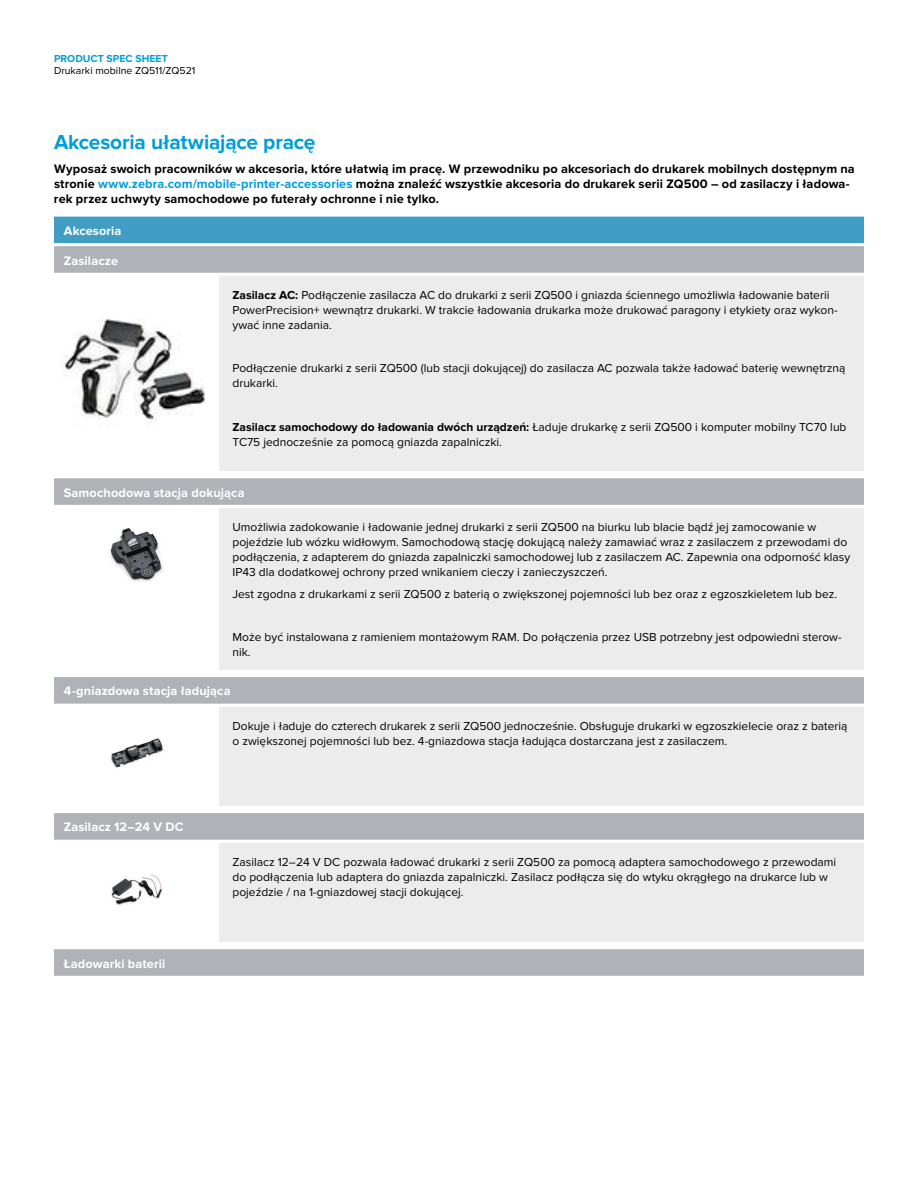
<style>
.page{position:relative;width:918px;height:1188px;background:#fff}
.page>*{position:absolute;margin:0;border:0;box-sizing:border-box;transform-origin:0 0}
.t1{font:700 21px "Proxima Nova";letter-spacing:-.01em;color:#009edb}
.t2{font:700 12.75px/15px "Proxima Nova";letter-spacing:.01em;color:#000}
.t3{font:700 12.75px "Proxima Nova";letter-spacing:.01em;color:#fff}
.t4{font:12px/15px "Proxima Nova";color:#000}
.t5{font:10.5px "Proxima Nova";color:#000}
.t6{font:700 10.5px "Proxima Nova";color:#009edb}
.s1{color:#009edb}
.s2{font-weight:700}
</style>
<div class="page">
<div style="left:54px;top:215px;width:810px;height:30px;background:#409dc4"></div>
<div style="left:54px;top:245px;width:810px;height:29px;background:#afb2b6"></div>
<hr style="left:54px;top:214px;width:810px;height:3px;background:#fff">
<hr style="left:54px;top:243px;width:810px;height:3px;background:#fff">
<hr style="left:54px;top:273px;width:810px;height:3px;background:#fff">
<div style="left:219px;top:276px;width:645px;height:195px;background:#ececed"></div>
<img style="left:63px;top:319px;width:142px;height:103px">
<div style="left:54px;top:477px;width:810px;height:29px;background:#afb2b6"></div>
<hr style="left:54px;top:475px;width:810px;height:3px;background:#fff">
<hr style="left:54px;top:505px;width:810px;height:3px;background:#fff">
<div style="left:219px;top:508px;width:645px;height:162px;background:#ececed"></div>
<img style="left:110px;top:528px;width:53px;height:53px">
<div style="left:54px;top:676px;width:810px;height:29px;background:#afb2b6"></div>
<hr style="left:54px;top:674px;width:810px;height:3px;background:#fff">
<hr style="left:54px;top:704px;width:810px;height:3px;background:#fff">
<div style="left:219px;top:707px;width:645px;height:99px;background:#ececed"></div>
<img style="left:111px;top:738px;width:53px;height:30px">
<div style="left:54px;top:812px;width:810px;height:29px;background:#afb2b6"></div>
<hr style="left:54px;top:810px;width:810px;height:3px;background:#fff">
<hr style="left:54px;top:840px;width:810px;height:3px;background:#fff">
<div style="left:219px;top:843px;width:645px;height:99px;background:#ececed"></div>
<img style="left:111px;top:874px;width:51px;height:31px">
<div style="left:54px;top:948px;width:810px;height:29px;background:#afb2b6"></div>
<hr style="left:54px;top:946px;width:810px;height:3px;background:#fff">
<hr style="left:54px;top:976px;width:810px;height:3px;background:#fff">
<p class="t6" style="left:54px;top:52px;width:115px">PRODUCT SPEC SHEET</p>
<p class="t5" style="left:54px;top:64px;width:143px">Drukarki mobilne ZQ511/ZQ521</p>
<h1 class="t1" style="left:54px;top:130px;width:263px">Akcesoria ułatwiające pracę</h1>
<p class="t2" style="left:54px;top:162px;width:802px">Wyposaż swoich pracowników w akcesoria, które ułatwią im pracę. W przewodniku po akcesoriach do drukarek mobilnych dostępnym na stronie <span class="s1">www.zebra.com/mobile-printer-accessories</span> można znaleźć wszystkie akcesoria do drukarek serii ZQ500 – od zasilaczy i ładowa&shy;rek przez uchwyty samochodowe po futerały ochronne i nie tylko.</p>
<p class="t3" style="left:64px;top:223px;width:59px">Akcesoria</p>
<p class="t3" style="left:64px;top:253px;width:56px">Zasilacze</p>
<p class="t4" style="left:232px;top:287px;width:607px"><span class="s2">Zasilacz AC:</span> Podłączenie zasilacza AC do drukarki z serii ZQ500 i gniazda ściennego umożliwia ładowanie baterii<br>PowerPrecision+ wewnątrz drukarki. W trakcie ładowania drukarka może drukować paragony i etykiety oraz wykon&shy;ywać inne zadania.</p>
<p class="t4" style="left:232px;top:361px;width:614px">Podłączenie drukarki z serii ZQ500 (lub stacji dokującej) do zasilacza AC pozwala także ładować baterię wewnętrzną drukarki.</p>
<p class="t4" style="left:232px;top:419px;width:616px"><span class="s2">Zasilacz samochodowy do ładowania dwóch urządzeń:</span> Ładuje drukarkę z serii ZQ500 i komputer mobilny TC70 lub<br>TC75 jednocześnie za pomocą gniazda zapalniczki.</p>
<p class="t3" style="left:64px;top:485px;width:182px">Samochodowa stacja dokująca</p>
<p class="t4" style="left:232px;top:519px;width:619px">Umożliwia zadokowanie i ładowanie jednej drukarki z serii ZQ500 na biurku lub blacie bądź jej zamocowanie w pojeździe lub wózku widłowym. Samochodową stację dokującą należy zamawiać wraz z zasilaczem z przewodami do podłączenia, z adapterem do gniazda zapalniczki samochodowej lub z zasilaczem AC. Zapewnia ona odporność klasy IP43 dla dodatkowej ochrony przed wnikaniem cieczy i zanieczyszczeń.</p>
<p class="t4" style="left:232px;top:586px;width:606px">Jest zgodna z drukarkami z serii ZQ500 z baterią o zwiększonej pojemności lub bez oraz z egzoszkieletem lub bez.</p>
<p class="t4" style="left:232px;top:630px;width:611px">Może być instalowana z ramieniem montażowym RAM. Do połączenia przez USB potrzebny jest odpowiedni sterow&shy;nik.</p>
<p class="t3" style="left:64px;top:684px;width:168px">4-gniazdowa stacja ładująca</p>
<p class="t4" style="left:232px;top:718px;width:617px">Dokuje i ładuje do czterech drukarek z serii ZQ500 jednocześnie. Obsługuje drukarki w egzoszkielecie oraz z baterią o zwiększonej pojemności lub bez. 4-gniazdowa stacja ładująca dostarczana jest z zasilaczem.</p>
<p class="t3" style="left:64px;top:820px;width:121px">Zasilacz 12–24 V DC</p>
<p class="t3" style="left:64px;top:956px;width:103px">Ładowarki baterii</p>
<p class="t4" style="left:232px;top:854px;width:605px">Zasilacz 12–24 V DC pozwala ładować drukarki z serii ZQ500 za pomocą adaptera samochodowego z przewodami do podłączenia lub adaptera do gniazda zapalniczki. Zasilacz podłącza się do wtyku okrągłego na drukarce lub w pojeździe / na 1-gniazdowej stacji dokującej.</p>
</div>
